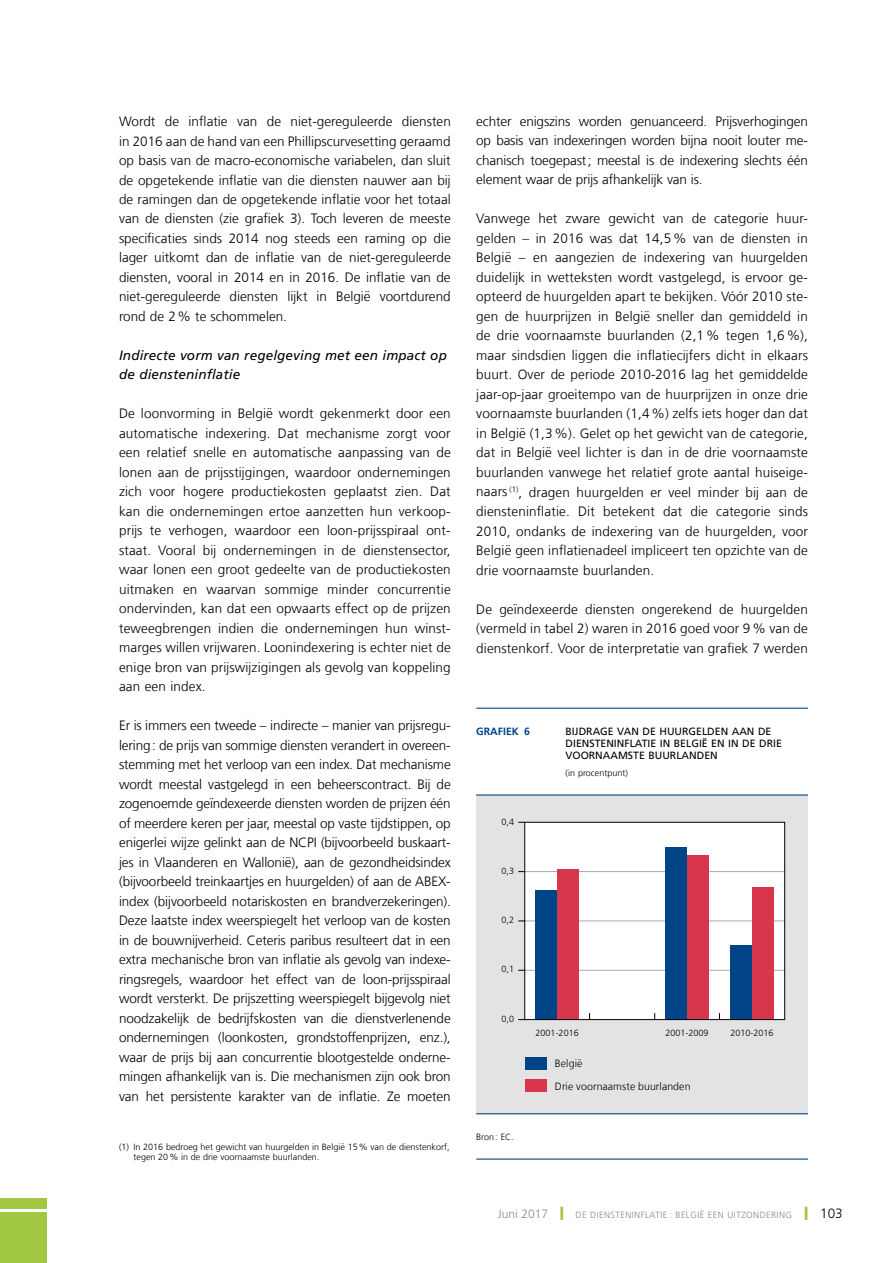
<style>
.page{position:relative;width:893px;height:1263px;background:#fff}
.page>*{position:absolute;margin:0;border:0;box-sizing:border-box;transform-origin:0 0}
.t1{font:300 13.5px/19.5px "Frutiger LT Com";color:#000;text-align:justify}
.t2{font:italic 13.5px/19.5px "Frutiger LT Com";letter-spacing:.01em;color:#000}
.t3{font:10.5px/12px "Frutiger LT Com";color:#000}
.t4{font:300 10.5px "Frutiger LT Com";letter-spacing:.01em;color:#000}
.t5{font:700 10.5px "Frutiger LT Com";color:#048}
.t6{font:300 9px/9.8px "Frutiger LT Com";color:#000}
.t7{font:300 9px "Frutiger LT Com";letter-spacing:.05em;color:#878787}
.s1{font-size:12px}
.s2{color:#a2c740}
.s3{font-size:13.5px;color:#000}
</style>
<div class="page">
<div style="left:0;top:1198px;width:47px;height:11px;background:#a2c740"></div>
<div style="left:0;top:1213px;width:47px;height:50px;background:#a2c740"></div>
<div style="left:476px;top:795px;width:332px;height:319px;background:#e3e3e3"></div>
<hr style="left:476px;top:708px;width:332px;height:1px;background:#048">
<hr style="left:476px;top:1158px;width:332px;height:2px;background:#048">
<hr style="left:476px;top:794px;width:332px;height:1px;background:#048">
<hr style="left:476px;top:1113px;width:332px;height:1px;background:#048">
<div style="left:525px;top:822px;width:260px;height:197px;background:#fff"></div>
<hr style="left:524px;top:871px;width:261px;height:1px;background:#a8a8a7">
<hr style="left:524px;top:920px;width:261px;height:1px;background:#a8a8a7">
<hr style="left:524px;top:970px;width:261px;height:1px;background:#a8a8a7">
<div style="left:536px;top:890px;width:21px;height:129px;background:#048"></div>
<div style="left:557px;top:869px;width:22px;height:150px;background:#d8364d"></div>
<div style="left:665px;top:847px;width:22px;height:172px;background:#048"></div>
<div style="left:687px;top:855px;width:22px;height:164px;background:#d8364d"></div>
<div style="left:730px;top:945px;width:22px;height:74px;background:#048"></div>
<div style="left:752px;top:887px;width:22px;height:132px;background:#d8364d"></div>
<div style="left:525px;top:1057px;width:22px;height:13px;background:#048"></div>
<div style="left:525px;top:1079px;width:22px;height:13px;background:#d8364d"></div>
<div style="left:524px;top:822px;width:261px;height:198px;border:1px solid #000"></div>
<p class="t1" style="left:119px;top:111px;width:333px">Wordt de inflatie van de niet-gereguleerde diensten in 2016 aan de hand van een Phillipscurvesetting geraamd op basis van de macro-economische variabelen, dan sluit de opgetekende inflatie van die diensten nauwer aan bij de ramingen dan de opgetekende inflatie voor het totaal van de diensten (zie grafiek 3). Toch leveren de meeste specificaties sinds 2014 nog steeds een raming op die lager uitkomt dan de inflatie van de niet-gereguleerde diensten, vooral in 2014 en in 2016. De inflatie van de niet-gereguleerde diensten lijkt in België voortdurend rond de 2% te schommelen.</p>
<p class="t2" style="left:119px;top:345px;width:329px">Indirecte vorm van regelgeving met een impact op de diensteninflatie</p>
<p class="t1" style="left:119px;top:404px;width:333px">De loonvorming in België wordt gekenmerkt door een automatische indexering. Dat mechanisme zorgt voor een relatief snelle en automatische aanpassing van de lonen aan de prijsstijgingen, waardoor ondernemingen zich voor hogere productiekosten geplaatst zien. Dat kan die ondernemingen ertoe aanzetten hun verkoop&shy;prijs te verhogen, waardoor een loon-prijsspiraal ont&shy;staat. Vooral bij ondernemingen in de dienstensector, waar lonen een groot gedeelte van de productiekosten uitmaken en waarvan sommige minder concurrentie ondervinden, kan dat een opwaarts effect op de prijzen teweegbrengen indien die ondernemingen hun winst&shy;marges willen vrijwaren. Loonindexering is echter niet de enige bron van prijswijzigingen als gevolg van koppeling aan een index.</p>
<p class="t1" style="left:119px;top:716px;width:333px">Er is immers een tweede – indirecte – manier van prijsregu&shy;lering: de prijs van sommige diensten verandert in overeen&shy;stemming met het verloop van een index. Dat mechanisme wordt meestal vastgelegd in een beheerscontract. Bij de zogenoemde geïndexeerde diensten worden de prijzen één of meerdere keren per jaar, meestal op vaste tijdstippen, op enigerlei wijze gelinkt aan de NCPI</p>
<p class="t1" style="left:119px;top:833px;width:333px;text-indent:202px">(bijvoorbeeld buskaart&shy;jes in Vlaanderen en Wallonië), aan de gezondheidsindex (bijvoorbeeld treinkaartjes en huurgelden) of aan de ABEX&shy;index (bijvoorbeeld notariskosten en brandverzekeringen).<br>Deze laatste index weerspiegelt het verloop van de kosten in de bouwnijverheid. Ceteris paribus resulteert dat in een extra mechanische bron van inflatie als gevolg van indexe&shy;ringsregels, waardoor het effect van de loon-prijsspiraal wordt versterkt. De prijszetting weerspiegelt bijgevolg niet noodzakelijk de bedrijfskosten van die dienstverlenende ondernemingen (loonkosten, grondstoffenprijzen, enz.), waar de prijs bij aan concurrentie blootgestelde onderne&shy;mingen afhankelijk van is. Die mechanismen zijn ook bron van het persistente karakter van de inflatie. Ze moeten</p>
<p class="t6" style="left:134px;top:1142px;width:318px;text-indent:-14px">(1) In 2016 bedroeg het gewicht van huurgelden in België 15% van de dienstenkorf, tegen 20% in de drie voornaamste buurlanden.</p>
<p class="t1" style="left:476px;top:111px;width:333px">echter enigszins worden genuanceerd. Prijsverhogingen op basis van indexeringen worden bijna nooit louter me&shy;chanisch toegepast; meestal is de indexering slechts één element waar de prijs afhankelijk van is.</p>
<p class="t1" style="left:476px;top:209px;width:333px">Vanwege het zware gewicht van de categorie huur&shy;gelden – in 2016 was dat 14,5% van de diensten in België – en aangezien de indexering van huurgelden duidelijk in wetteksten wordt vastgelegd, is ervoor ge&shy;opteerd de huurgelden apart te bekijken. Vóór 2010 ste&shy;gen de huurprijzen in België sneller dan gemiddeld in de drie voornaamste buurlanden (2,1% tegen 1,6%), maar sindsdien liggen die inflatiecijfers dicht in elkaars buurt. Over de periode 2010-2016 lag het gemiddelde jaar-op-jaar groeitempo van de huurprijzen in onze drie voornaamste buurlanden (1,4%) zelfs iets hoger dan dat in België (1,3%). Gelet op het gewicht van de categorie, dat in België veel lichter is dan in de drie voornaamste buurlanden vanwege het relatief grote aantal huiseige&shy;naars <sup>(1)</sup>, dragen huurgelden er veel minder bij aan de diensteninflatie. Dit betekent dat die categorie sinds 2010, ondanks de indexering van de huurgelden, voor België geen inflatienadeel impliceert ten opzichte van de drie voornaamste buurlanden.</p>
<p class="t1" style="left:476px;top:599px;width:333px">De geïndexeerde diensten ongerekend de huurgelden (vermeld in tabel 2) waren in 2016 goed voor 9% van de dienstenkorf. Voor de interpretatie van grafiek 7 werden</p>
<p class="t5" style="left:476px;top:725px;width:55px">GRAFIEK 6</p>
<p class="t3" style="left:566px;top:725px;width:218px">BIJDRAGE VAN DE HUURGELDEN AAN DE<br>DIENSTENINFLATIE IN BELGIË EN IN DE DRIE<br>VOORNAAMSTE BUURLANDEN</p>
<p class="t6" style="left:566px;top:767px;width:64px">(in procentpunt)</p>
<p class="t6" style="left:501px;top:817px;width:14px">0,4</p>
<p class="t6" style="left:501px;top:866px;width:14px">0,3</p>
<p class="t6" style="left:501px;top:915px;width:14px">0,2</p>
<p class="t6" style="left:501px;top:964px;width:14px">0,1</p>
<p class="t6" style="left:501px;top:1014px;width:14px">0,0</p>
<p class="t6" style="left:476px;top:1131px;width:39px">Bron: EC .</p>
<p class="t6" style="left:536px;top:1028px;width:45px">2001‑2016</p>
<p class="t6" style="left:666px;top:1028px;width:45px">2001‑2009</p>
<p class="t6" style="left:731px;top:1028px;width:45px">2010‑2016</p>
<p class="t4" style="left:555px;top:1056px;width:29px">België</p>
<p class="t4" style="left:555px;top:1080px;width:137px">Drie voornaamste buurlanden</p>
<p class="t7" style="left:498px;top:1209px;width:347px"><span class="s1">Juni 2017</span> <span class="s2">❙</span> De diensteninflatie : België een uitzondering <span class="s2">❙</span> <span class="s3">103</span></p>
</div>
